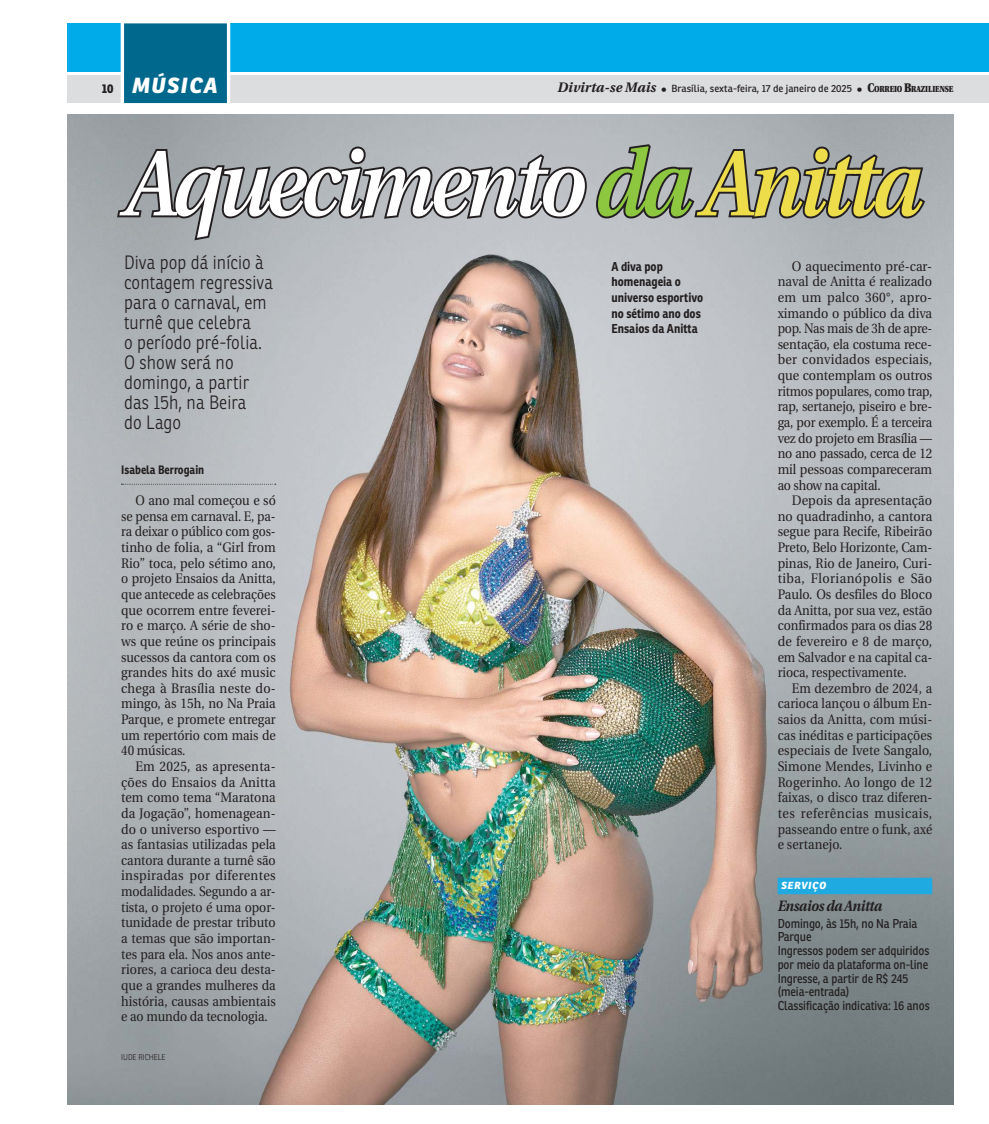
<style>
.page{position:relative;width:989px;height:1124px;background:#fff}
.page>*{position:absolute;margin:0;border:0;box-sizing:border-box;transform-origin:0 0}
.t1{font:italic 600 93px "Utopia";letter-spacing:-.05em;color:#fff;scale:.9 1}
.t2{font:italic 800 21.25px "Ronnia";letter-spacing:.075em;color:#fff}
.t3{font:300 18.75px/20px "Ronnia";letter-spacing:.005em;color:#231f20;scale:.9 1}
.t4{font:italic 700 15px "Utopia";letter-spacing:-.02em;color:#231f20;scale:.9 1}
.t5{font:13.75px/15.6px "Utopia";letter-spacing:-.005em;color:#231f20;text-align:justify;scale:.92 1}
.t6{font:13.75px/15.6px "Utopia";letter-spacing:-.005em;color:#231f20;text-align:justify;scale:.9 1}
.t7{font:12.5px/13.8px "Ronnia";letter-spacing:-.01em;color:#231f20;scale:.9 1}
.t8{font:700 12.5px/15.6px "Ronnia";color:#231f20;scale:.9 1}
.t9{font:700 11.88px "Ronnia";color:#231f20;scale:.9 1}
.t10{font:10px "Ronnia";letter-spacing:.005em;color:#231f20}
.t11{font:italic 800 10px "Ronnia";letter-spacing:.075em;color:#fff}
.t12{font:300 8.12px "Ronnia";color:#231f20;scale:.9 1}
.s1{font-style:normal;font-size:12.5px;color:#231f20}
.s2{font-family:"Utopia";font-weight:700;font-style:italic;font-size:13.75px}
.s3{font-family:"Utopia";font-weight:900;font-size:12.5px}
.s4{font-family:"Utopia";font-weight:900;font-size:8.75px}
.s5{color:#8dc63f}
.s6{color:#eddd4a}
</style>
<div class="page">
<div style="left:68px;top:75px;width:920px;height:28px;background:#dcddde"></div>
<div style="left:68px;top:23px;width:920px;height:49px;background:#00abea"></div>
<div style="left:121px;top:23px;width:109px;height:81px;background:#fff"></div>
<div style="left:124px;top:23px;width:103px;height:80px;background:#00678d"></div>
<img style="left:68px;top:114px;width:885px;height:990px">
<div style="left:777px;top:877px;width:155px;height:11px;background:#20aae2"></div>
<div style="left:777px;top:885px;width:155px;height:9px;background:#20aae2"></div>
<svg style="left:115px;top:142px;width:812px;height:101px;background:#8f9195"></svg>
<svg style="left:121px;top:484px;width:155px;height:1px"></svg>
<h2 class="t2" style="left:102px;top:72px;width:118px"><span class="s1">10</span> MÚSICA</h2>
<p class="t10" style="left:557px;top:85px;width:397px"><span class="s2">Divirta-se Mais</span> <span class="s3">•</span> Brasília, sexta-feira, 17 de janeiro de 2025 <span class="s3">• C</span><span class="s4">ORREIO</span> <span class="s3">B</span><span class="s4">RAZILIENSE</span></p>
<h1 class="t1" style="left:124px;top:146px;width:888px">Aquecimento <span class="s5">da</span> <span class="s6">Anitta</span></h1>
<h3 class="t3" style="left:124px;top:254px;width:167px">Diva pop dá início à contagem regressiva para o carnaval, em turnê que celebra<br>o período pré-folia.<br>O show será no domingo, a partir das 15h, na Beira<br>do Lago</h3>
<p class="t9" style="left:121px;top:464px;width:94px">Isabela Berrogain</p>
<p class="t5" style="left:777px;top:258px;width:169px;text-indent:14px">O aquecimento pré-car&shy;naval de Anitta é realizado em um palco 360°, apro&shy;ximando o público da diva pop. Nas mais de 3h de apre&shy;sentação, ela costuma rece&shy;ber convidados especiais, que contemplam os outros ritmos populares, como trap, rap, sertanejo, piseiro e bre&shy;ga, por exemplo. É a terceira vez do projeto em Brasília — no ano passado, cerca de 12 mil pessoas compareceram ao show na capital.</p>
<p class="t5" style="left:777px;top:493px;width:170px;text-indent:14px">Depois da apresentação no quadradinho, a cantora segue para Recife, Ribeirão Preto, Belo Horizonte, Cam&shy;pinas, Rio de Janeiro, Curi&shy;tiba, Florianópolis e São Paulo. Os desfiles do Bloco da Anitta, por sua vez, estão confirmados para os dias 28 de fevereiro e 8 de março, em Salvador e na capital ca&shy;rioca, respectivamente.</p>
<p class="t6" style="left:777px;top:680px;width:173px;text-indent:14px">Em dezembro de 2024, a carioca lançou o álbum En&shy;saios da Anitta, com músi&shy;cas inéditas e participações especiais de Ivete Sangalo, Simone Mendes, Livinho e Rogerinho. Ao longo de 12 faixas, o disco traz diferen&shy;tes referências musicais, passeando entre o funk, axé e sertanejo.</p>
<p class="t11" style="left:781px;top:881px;width:46px">SERVIÇO</p>
<p class="t4" style="left:777px;top:897px;width:118px">Ensaios da Anitta</p>
<p class="t7" style="left:777px;top:917px;width:170px">Domingo, às 15h, no Na Praia<br>Parque<br>Ingressos podem ser adquiridos por meio da plataforma on-line<br>Ingresse, a partir de R$ 245 (meia-entrada)<br>Classificação indicativa: 16 anos</p>
<p class="t8" style="left:611px;top:259px;width:104px">A diva pop homenageia o universo esportivo no sétimo ano dos<br>Ensaios da Anitta</p>
<p class="t6" style="left:121px;top:493px;width:173px;text-indent:14px">O ano mal começou e só se pensa em carnaval. E, pa&shy;ra deixar o público com gos&shy;tinho de folia, a “Girl from Rio” toca, pelo sétimo ano, o projeto Ensaios da Anitta, que antecede as celebrações que ocorrem entre feverei&shy;ro e março. A série de sho&shy;ws que reúne os principais sucessos da cantora com os grandes hits do axé music chega à Brasília neste do&shy;mingo, às 15h, no Na Praia Parque, e promete entregar um repertório com mais de 40 músicas.</p>
<p class="t5" style="left:121px;top:758px;width:170px;text-indent:14px">Em 2025, as apresenta&shy;ções do Ensaios da Anitta tem como tema “Maratona da Jogação”, homenagean&shy;do o universo esportivo — as fantasias utilizadas pela cantora durante a turnê são inspiradas por diferentes modalidades. Segundo a ar&shy;tista, o projeto é uma opor&shy;tunidade de prestar tributo a temas que são importan&shy;tes para ela. Nos anos ante&shy;riores, a carioca deu desta&shy;que a grandes mulheres da história, causas ambientais e ao mundo da tecnologia.</p>
<p class="t12" style="left:121px;top:1053px;width:51px">IUDE RICHELE</p>
</div>
